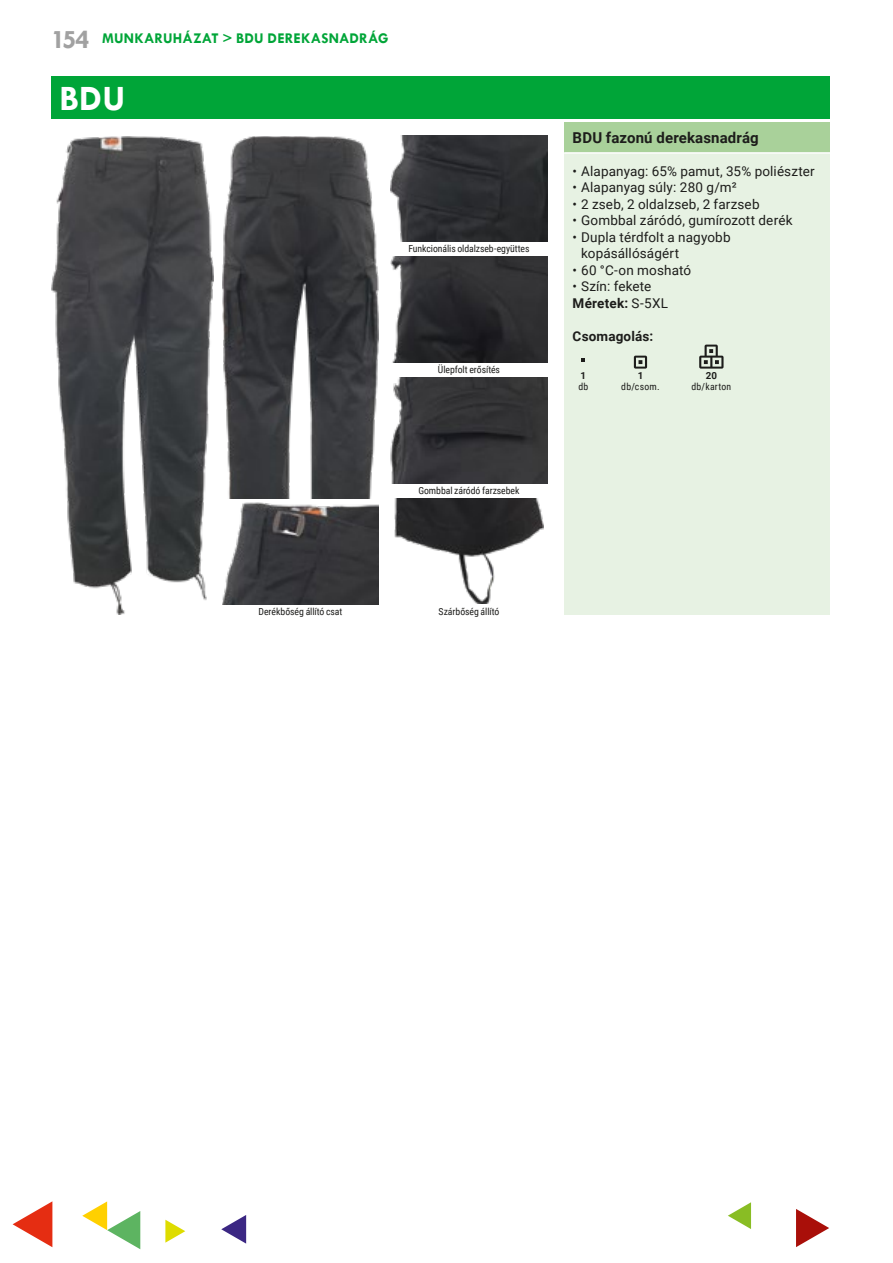
<style>
.page{position:relative;width:893px;height:1263px;background:#fff}
.page>*{position:absolute;margin:0;border:0;box-sizing:border-box;transform-origin:0 0}
.t1{font:700 36px "Tw Cen";color:#fff}
.t2{font:700 15px "Tw Cen";letter-spacing:.015em;color:#00a538}
.t3{font:700 15px "Roboto";letter-spacing:.01em;color:#1d1d1b}
.t4{font:13.5px/16.5px "Roboto";letter-spacing:.01em;color:#1d1d1b}
.t5{font:700 13.5px "Roboto";letter-spacing:.01em;color:#1d1d1b}
.t6{font:9.75px "Roboto Condensed";letter-spacing:-.005em;color:#1d1d1b}
.t7{font:9.75px "Roboto Condensed";letter-spacing:.025em;color:#1d1d1b}
.t8{font:700 9.75px "Roboto";color:#1d1d1b}
.s1{font-size:27px;color:#a1a1a1}
.s2{font-weight:700}
</style>
<div class="page">
<svg style="left:13px;top:1201px;width:39px;height:46px"></svg>
<svg style="left:796px;top:1209px;width:33px;height:38px"></svg>
<svg style="left:82px;top:1201px;width:58px;height:48px"></svg>
<svg style="left:221px;top:1215px;width:25px;height:28px"></svg>
<svg style="left:165px;top:1220px;width:20px;height:23px"></svg>
<svg style="left:728px;top:1202px;width:23px;height:27px"></svg>
<div style="left:564px;top:126px;width:265px;height:488px;background:#e7f2e3"></div>
<div style="left:564px;top:122px;width:265px;height:31px;background:#a9d19a"></div>
<hr style="left:564px;top:152px;width:267px;height:2px;background:#fff">
<svg style="left:581px;top:358px;width:4px;height:4px"></svg>
<svg style="left:634px;top:356px;width:13px;height:13px"></svg>
<svg style="left:699px;top:345px;width:24px;height:24px"></svg>
<img style="left:51px;top:136px;width:163px;height:478px">
<img style="left:222px;top:136px;width:157px;height:363px">
<div style="left:51px;top:77px;width:778px;height:42px;background:#00a538"></div>
<img style="left:222px;top:502px;width:157px;height:102px">
<img style="left:394px;top:499px;width:150px;height:105px">
<img style="left:391px;top:378px;width:156px;height:105px">
<img style="left:391px;top:257px;width:156px;height:105px">
<img style="left:391px;top:136px;width:156px;height:105px">
<p class="t2" style="left:51px;top:30px;width:339px"><span class="s1">154</span> MUNKARUHÁZAT &gt; BDU DEREKASNADRÁG</p>
<h1 class="t1" style="left:60px;top:77px;width:67px">BDU</h1>
<p class="t6" style="left:408px;top:241px;width:123px">Funkcionális oldalzseb-együttes</p>
<p class="t6" style="left:438px;top:362px;width:64px">Ülepfolt erősítés</p>
<p class="t6" style="left:418px;top:483px;width:103px">Gombbal záródó farzsebek</p>
<p class="t3" style="left:573px;top:127px;width:188px">BDU fazonú derekasnadrág</p>
<p class="t4" style="left:573px;top:162px;width:244px">• Alapanyag: 65% pamut, 35% poliészter</p>
<p class="t4" style="left:573px;top:179px;width:165px">• Alapanyag súly: 280 g/m²</p>
<p class="t4" style="left:573px;top:195px;width:188px">• 2 zseb, 2 oldalzseb, 2 farzseb</p>
<p class="t4" style="left:573px;top:212px;width:221px">• Gombbal záródó, gumírozott derék</p>
<p class="t4" style="left:581px;top:228px;width:151px;text-indent:-9px">• Dupla térdfolt a nagyobb kopásállóságért</p>
<p class="t4" style="left:573px;top:261px;width:120px">• 60 °C-on mosható</p>
<p class="t4" style="left:573px;top:278px;width:97px">• Szín: fekete<br><span class="s2">Méretek:</span> S-5XL</p>
<p class="t5" style="left:573px;top:327px;width:82px">Csomagolás:</p>
<p class="t8" style="left:581px;top:369px;width:7px">1</p>
<p class="t8" style="left:638px;top:369px;width:7px">1</p>
<p class="t8" style="left:706px;top:369px;width:13px">20</p>
<p class="t6" style="left:578px;top:380px;width:11px">db</p>
<p class="t6" style="left:621px;top:380px;width:40px">db/csom.</p>
<p class="t7" style="left:691px;top:380px;width:41px">db/karton</p>
<p class="t6" style="left:259px;top:604px;width:85px">Derékbőség állító csat</p>
<p class="t6" style="left:439px;top:604px;width:62px">Szárbőség állító</p>
</div>
